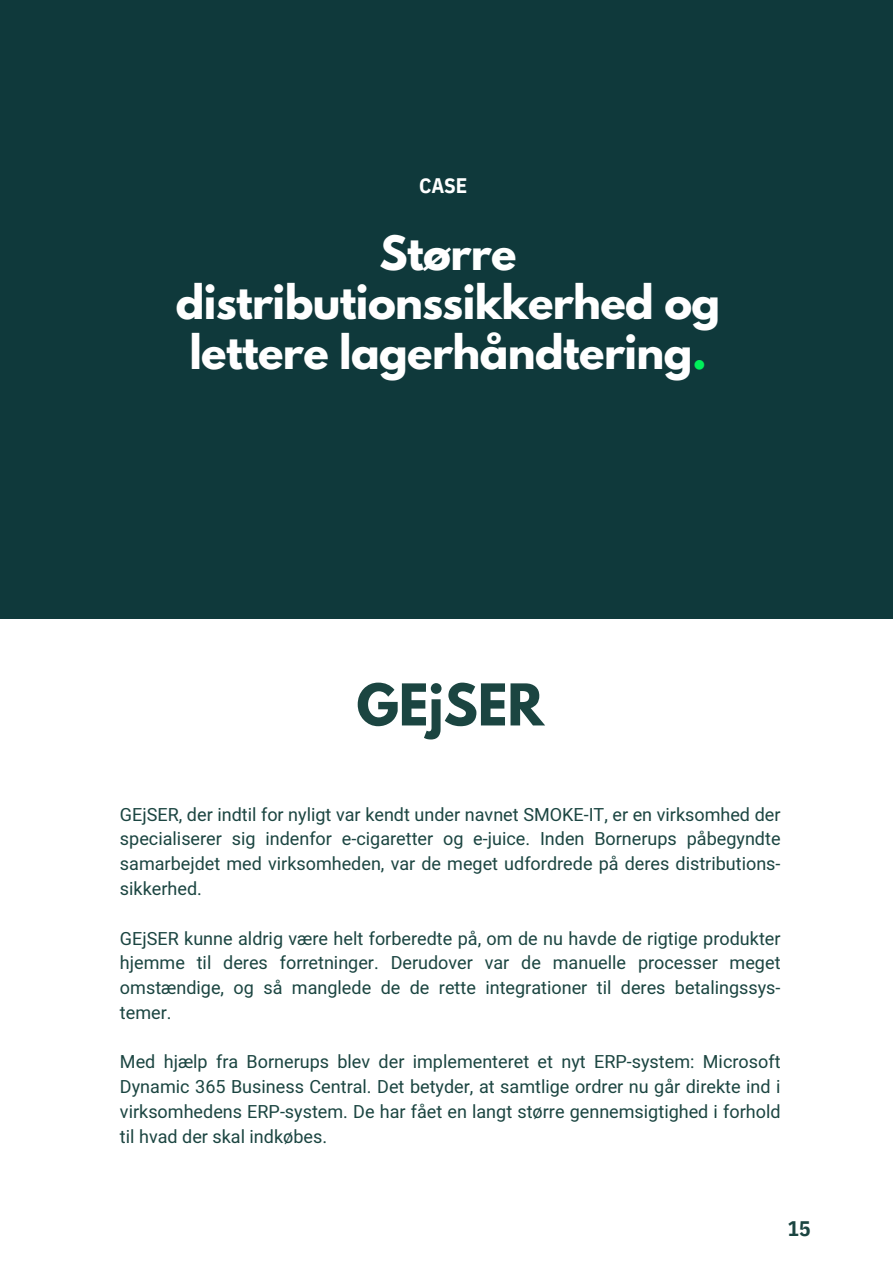
<style>
.page{position:relative;width:893px;height:1264px;background:#fff}
.page>*{position:absolute;margin:0;border:0;box-sizing:border-box;transform-origin:0 0}
.t1{font:700 51px "League Spartan";color:#1b4541}
.t2{font:700 42px/49.5px "League Spartan";letter-spacing:-.015em;color:#fff;text-align:center}
.t3{font:700 21px "IBM Plex Sans Cond";color:#fff}
.t4{font:700 21px "IBM Plex Sans Cond";color:#1b4541}
.t5{font:18px/24.8px "Heebo";color:#1b4541;text-align:justify}
.s1{color:#00f05a}
</style>
<div class="page">
<div style="left:0;top:0;width:892px;height:618px;background:#0f393b"></div>
<p class="t3" style="left:419px;top:168px;width:49px">CASE</p>
<h2 class="t2" style="left:176px;top:227px;width:546px">Større distributionssikkerhed og lettere lagerhåndtering<span class="s1">.</span></h2>
<h1 class="t1" style="left:356px;top:665px;width:189px">GEjSER</h1>
<p class="t5" style="left:120px;top:802px;width:662px">GEjSER, der indtil for nyligt var kendt under navnet SMOKE-IT, er en virksomhed der specialiserer sig indenfor e-cigaretter og e-juice. Inden Bornerups påbegyndte samarbejdet med virksomheden, var de meget udfordrede på deres distributions&shy;sikkerhed.</p>
<p class="t5" style="left:120px;top:925px;width:662px">GEjSER kunne aldrig være helt forberedte på, om de nu havde de rigtige produkter hjemme til deres forretninger. Derudover var de manuelle processer meget omstændige, og så manglede de de rette integrationer til deres betalingssys&shy;temer.</p>
<p class="t5" style="left:120px;top:1049px;width:662px">Med hjælp fra Bornerups blev der implementeret et nyt ERP-system: Microsoft Dynamic 365 Business Central. Det betyder, at samtlige ordrer nu går direkte ind i virksomhedens ERP-system. De har fået en langt større gennemsigtighed i forhold til hvad der skal indkøbes.</p>
<p class="t4" style="left:787px;top:1212px;width:24px">15</p>
</div>
